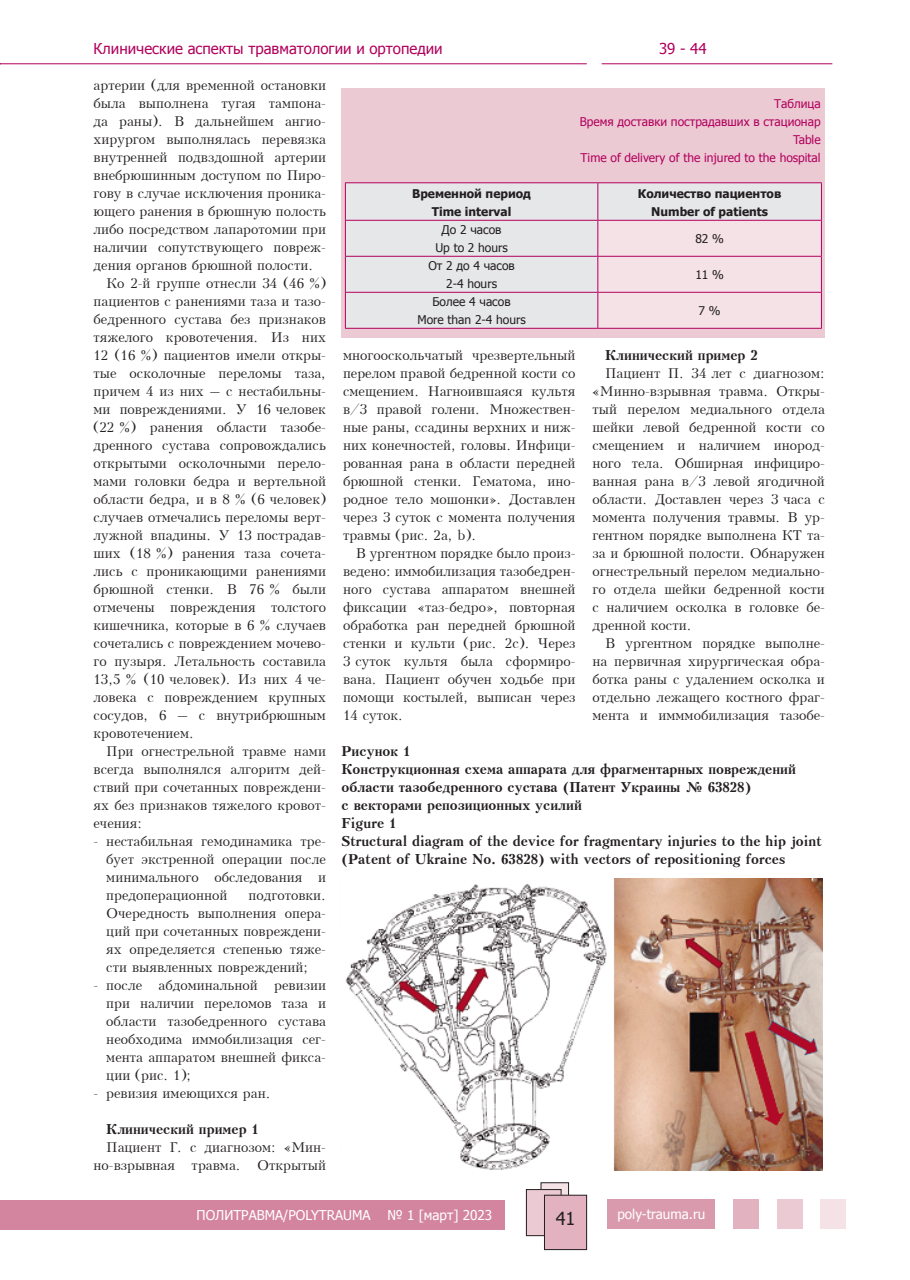
<style>
.page{position:relative;width:910px;height:1280px;background:#fff}
.page>*{position:absolute;margin:0;border:0;box-sizing:border-box;transform-origin:0 0}
.t1{font:18px "Tahoma";color:#231f20}
.t2{font:15px "Tahoma";color:#b1015c}
.t3{font:13.5px/18px "Kudrashov Plain";color:#231f20;text-align:justify}
.t4{font:700 13.5px/18px "Kudrashov";color:#231f20}
.t5{font:13.5px "Tahoma";color:#fff}
.t6{font:12px/18px "Tahoma";color:#b1015c;text-align:right}
.t7{font:12px/18px "Tahoma";color:#231f20;text-align:center}
.t8{font:700 12px/18px "Tahoma";color:#231f20;text-align:center}
</style>
<div class="page">
<div style="left:607px;top:1198px;width:107px;height:30px;background:#da9aae"></div>
<div style="left:733px;top:1198px;width:26px;height:30px;background:#e3b2c1"></div>
<div style="left:777px;top:1198px;width:26px;height:30px;background:#eccad4"></div>
<div style="left:821px;top:1198px;width:25px;height:30px;background:#f5e2e7"></div>
<div style="left:0;top:1200px;width:505px;height:29px;background:#d3859f"></div>
<div style="left:541px;top:1183px;width:28px;height:36px;background:#f5e2e7"></div>
<div style="left:541px;top:1182px;width:28px;height:37px;border:1px solid #231f20"></div>
<div style="left:526px;top:1189px;width:35px;height:47px;background:#eccad4"></div>
<div style="left:526px;top:1189px;width:35px;height:47px;border:1px solid #231f20"></div>
<div style="left:544px;top:1195px;width:43px;height:54px;background:#e3b2c1"></div>
<div style="left:544px;top:1195px;width:43px;height:55px;border:1px solid #231f20"></div>
<hr style="left:0;top:63px;width:587px;height:1px;background:#b1015c">
<hr style="left:602px;top:63px;width:230px;height:1px;background:#b1015c">
<div style="left:342px;top:88px;width:483px;height:250px;background:#eccad4"></div>
<div style="left:346px;top:183px;width:475px;height:145px;background:#e6e7e9"></div>
<div style="left:598px;top:221px;width:223px;height:107px;background:#f5e2e7"></div>
<hr style="left:345px;top:182px;width:253px;height:1px;background:#b1015c">
<hr style="left:345px;top:183px;width:1px;height:37px;background:#b1015c">
<hr style="left:598px;top:182px;width:224px;height:1px;background:#b1015c">
<hr style="left:597px;top:183px;width:1px;height:37px;background:#b1015c">
<hr style="left:821px;top:183px;width:1px;height:37px;background:#b1015c">
<hr style="left:345px;top:220px;width:253px;height:1px;background:#b1015c">
<hr style="left:345px;top:221px;width:1px;height:35px;background:#b1015c">
<hr style="left:598px;top:220px;width:224px;height:1px;background:#b1015c">
<hr style="left:597px;top:221px;width:1px;height:35px;background:#b1015c">
<hr style="left:821px;top:221px;width:1px;height:35px;background:#b1015c">
<hr style="left:345px;top:256px;width:253px;height:1px;background:#b1015c">
<hr style="left:345px;top:257px;width:1px;height:35px;background:#b1015c">
<hr style="left:598px;top:256px;width:224px;height:1px;background:#b1015c">
<hr style="left:597px;top:257px;width:1px;height:35px;background:#b1015c">
<hr style="left:821px;top:257px;width:1px;height:35px;background:#b1015c">
<hr style="left:345px;top:292px;width:253px;height:1px;background:#b1015c">
<hr style="left:345px;top:293px;width:1px;height:35px;background:#b1015c">
<hr style="left:598px;top:292px;width:224px;height:1px;background:#b1015c">
<hr style="left:597px;top:293px;width:1px;height:35px;background:#b1015c">
<hr style="left:821px;top:293px;width:1px;height:35px;background:#b1015c">
<hr style="left:345px;top:328px;width:253px;height:1px;background:#b1015c">
<hr style="left:598px;top:328px;width:224px;height:1px;background:#b1015c">
<img style="left:345px;top:879px;width:477px;height:291px">
<p class="t2" style="left:94px;top:38px;width:351px">Клинические аспекты травматологии и ортопедии</p>
<p class="t2" style="left:659px;top:38px;width:49px">39 - 44</p>
<p class="t3" style="left:94px;top:76px;width:234px">артерии (для временной остановки</p>
<p class="t3" style="left:94px;top:94px;width:234px">была выполнена тугая тампона-</p>
<p class="t3" style="left:94px;top:112px;width:234px">да раны). В дальнейшем ангио-</p>
<p class="t3" style="left:94px;top:130px;width:234px">хирургом выполнялась перевязка</p>
<p class="t3" style="left:94px;top:148px;width:234px">внутренней подвздошной артерии</p>
<p class="t3" style="left:94px;top:166px;width:234px">внебрюшинным доступом по Пиро-</p>
<p class="t3" style="left:94px;top:184px;width:234px">гову в случае исключения проника-</p>
<p class="t3" style="left:94px;top:202px;width:234px">ющего ранения в брюшную полость</p>
<p class="t3" style="left:94px;top:220px;width:234px">либо посредством лапаротомии при</p>
<p class="t3" style="left:94px;top:238px;width:234px">наличии сопутствующего повреж-</p>
<p class="t3" style="left:94px;top:256px;width:221px">дения органов брюшной полости.</p>
<p class="t3" style="left:106px;top:274px;width:221px">Ко 2-й группе отнесли 34 (46 %)</p>
<p class="t3" style="left:94px;top:292px;width:234px">пациентов с ранениями таза и тазо-</p>
<p class="t3" style="left:94px;top:310px;width:234px">бедренного сустава без признаков</p>
<p class="t3" style="left:94px;top:328px;width:234px">тяжелого кровотечения. Из них</p>
<p class="t3" style="left:94px;top:346px;width:234px">12 (16 %) пациентов имели откры-</p>
<p class="t3" style="left:94px;top:364px;width:234px">тые осколочные переломы таза,</p>
<p class="t3" style="left:94px;top:382px;width:234px">причем 4 из них – с нестабильны-</p>
<p class="t3" style="left:94px;top:400px;width:234px">ми повреждениями. У 16 человек</p>
<p class="t3" style="left:94px;top:418px;width:234px">(22 %) ранения области тазобе-</p>
<p class="t3" style="left:94px;top:436px;width:234px">дренного сустава сопровождались</p>
<p class="t3" style="left:94px;top:454px;width:234px">открытыми осколочными перело-</p>
<p class="t3" style="left:94px;top:472px;width:234px">мами головки бедра и вертельной</p>
<p class="t3" style="left:94px;top:490px;width:234px">области бедра, и в 8 % (6 человек)</p>
<p class="t3" style="left:94px;top:508px;width:234px">случаев отмечались переломы верт-</p>
<p class="t3" style="left:94px;top:526px;width:234px">лужной впадины. У 13 пострадав-</p>
<p class="t3" style="left:94px;top:544px;width:234px">ших (18 %) ранения таза сочета-</p>
<p class="t3" style="left:94px;top:562px;width:234px">лись с проникающими ранениями</p>
<p class="t3" style="left:94px;top:580px;width:234px">брюшной стенки. В 76 % были</p>
<p class="t3" style="left:94px;top:598px;width:234px">отмечены повреждения толстого</p>
<p class="t3" style="left:94px;top:616px;width:234px">кишечника, которые в 6 % случаев</p>
<p class="t3" style="left:94px;top:634px;width:234px">сочетались с повреждением мочево-</p>
<p class="t3" style="left:94px;top:652px;width:234px">го пузыря. Летальность составила</p>
<p class="t3" style="left:94px;top:670px;width:234px">13,5 % (10 человек). Из них 4 че-</p>
<p class="t3" style="left:94px;top:688px;width:234px">ловека с повреждением крупных</p>
<p class="t3" style="left:94px;top:706px;width:234px">сосудов, 6 – с внутрибрюшным</p>
<p class="t3" style="left:94px;top:724px;width:102px">кровотечением.</p>
<p class="t3" style="left:106px;top:742px;width:221px">При огнестрельной травме нами</p>
<p class="t3" style="left:94px;top:760px;width:234px">всегда выполнялся алгоритм дей-</p>
<p class="t3" style="left:94px;top:778px;width:234px">ствий при сочетанных повреждени-</p>
<p class="t3" style="left:94px;top:796px;width:234px">ях без признаков тяжелого кровот-</p>
<p class="t3" style="left:94px;top:814px;width:50px">ечения:</p>
<p class="t3" style="left:106px;top:832px;width:221px;text-indent:-13px">- нестабильная гемодинамика тре&shy;бует экстренной операции после минимального обследования и предоперационной</p>
<p class="t6" style="left:580px;top:94px;width:242px">Таблица<br>Время доставки пострадавших в стационар<br>Table<br>Time of delivery of the injured to the hospital</p>
<p class="t8" style="left:412px;top:184px;width:120px">Временной период<br>Time interval</p>
<p class="t8" style="left:638px;top:184px;width:145px">Количество пациентов<br>Number of patients</p>
<p class="t7" style="left:435px;top:220px;width:74px">До 2 часов<br>Up to 2 hours</p>
<p class="t7" style="left:695px;top:229px;width:30px">82 %</p>
<p class="t7" style="left:428px;top:256px;width:88px">От 2 до 4 часов<br>2-4 hours</p>
<p class="t7" style="left:695px;top:265px;width:30px">11 %</p>
<p class="t7" style="left:417px;top:292px;width:110px">Более 4 часов<br>More than 2-4 hours</p>
<p class="t7" style="left:699px;top:301px;width:24px">7 %</p>
<p class="t4" style="left:605px;top:346px;width:154px">Клинический пример 2</p>
<p class="t3" style="left:592px;top:364px;width:234px;text-indent:13px">Пациент П. 34 лет с диагнозом: «Минно-взрывная травма. Откры&shy;тый перелом медиального отдела шейки левой бедренной кости со смещением и наличием инород&shy;ного тела. Обширная инфициро&shy;ванная рана в/3 левой ягодичной области. Доставлен через 3 часа с момента получения травмы. В ур&shy;гентном порядке выполнена КТ та&shy;за и брюшной полости. Обнаружен огнестрельный перелом медиально&shy;го отдела шейки бедренной кости с наличием осколка в головке бе&shy;дренной кости.</p>
<p class="t3" style="left:592px;top:634px;width:234px;text-indent:13px">В ургентном порядке выполне&shy;на первичная хирургическая обра&shy;ботка раны с удалением осколка и отдельно лежащего костного фраг&shy;мента и имммобилизация тазобе-</p>
<p class="t3" style="left:343px;top:346px;width:234px">многооскольчатый чрезвертельный перелом правой бедренной кости со смещением. Нагноившаяся культя в/3 правой голени. Множествен&shy;ные раны, ссадины верхних и ниж&shy;них конечностей, головы. Инфици&shy;рованная рана в области передней брюшной стенки. Гематома, ино&shy;родное тело мошонки». Доставлен через 3 суток с момента получения травмы (рис. 2a, b).</p>
<p class="t3" style="left:343px;top:544px;width:234px;text-indent:13px">В ургентном порядке было произ&shy;ведено: иммобилизация тазобедрен&shy;ного сустава аппаратом внешней фиксации «таз-бедро», повторная обработка ран передней брюшной стенки и культи (рис. 2с). Через 3 суток культя была сформиро&shy;вана. Пациент обучен ходьбе при помощи костылей, выписан через 14 суток.</p>
<p class="t4" style="left:342px;top:742px;width:482px">Рисунок 1<br>Конструкционная схема аппарата для фрагментарных повреждений области тазобедренного сустава (Патент Украины № 63828)<br>с векторами репозиционных усилий<br>Figure 1<br>Structural diagram of the device for fragmentary injuries to the hip joint (Patent of Ukraine No. 63828) with vectors of repositioning forces</p>
<p class="t3" style="left:106px;top:886px;width:221px;text-indent:142px">подготовки.<br>Очередность выполнения опера&shy;ций при сочетанных повреждени&shy;ях определяется степенью тяже&shy;сти выявленных повреждений;</p>
<p class="t3" style="left:106px;top:976px;width:221px;text-indent:-13px">- после абдоминальной ревизии при наличии переломов таза и области тазобедренного сустава необходима иммобилизация сег&shy;мента аппаратом внешней фикса&shy;ции (рис. 1);</p>
<p class="t3" style="left:94px;top:1084px;width:179px">- ревизия имеющихся ран.</p>
<p class="t4" style="left:106px;top:1120px;width:154px">Клинический пример 1</p>
<p class="t3" style="left:94px;top:1138px;width:234px;text-align:right">Пациент Г. с диагнозом: «Мин&shy;но-взрывная травма. Открытый</p>
<p class="t5" style="left:197px;top:1206px;width:176px">ПОЛИТРАВМА/POLYTRAUMA</p>
<p class="t5" style="left:387px;top:1206px;width:106px">№ 1 [март] 2023</p>
<h1 class="t1" style="left:556px;top:1206px;width:21px">41</h1>
<p class="t5" style="left:617px;top:1205px;width:89px">poly-trauma.ru</p>
</div>
